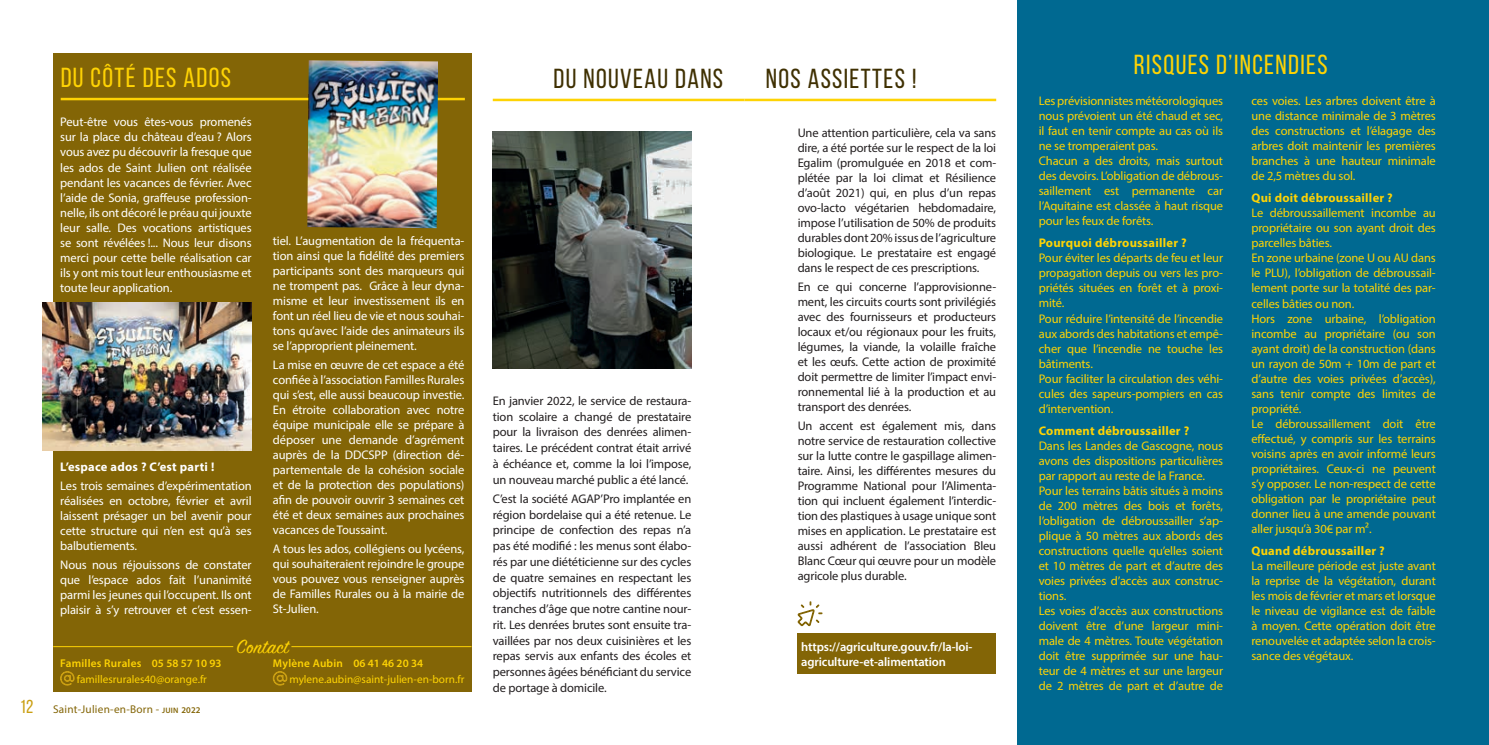
<style>
.page{position:relative;width:1489px;height:745px;background:#fff}
.page>*{position:absolute;margin:0;border:0;box-sizing:border-box;transform-origin:0 0}
.t1{font:27.5px "Bebas Neue";letter-spacing:.05em;color:#fed304}
.t2{font:27.5px "Bebas Neue";letter-spacing:.05em;color:#3f3002}
.t3{font:21.25px "Sign Painter House Script";letter-spacing:.02em;color:#fed304}
.t4{font:12.5px/15px "Myriad Pro";letter-spacing:-.01em;color:#fed304}
.t5{font:12.5px/15px "Myriad Pro";letter-spacing:-.01em;color:#231f20;text-align:justify}
.t6{font:12.5px/15px "Myriad Pro";letter-spacing:-.01em;color:#fff;text-align:justify}
.t7{font:700 12.5px "Myriad Pro";letter-spacing:.02em;color:#fed304}
.t8{font:600 12.5px/15px "Myriad Pro";letter-spacing:-.01em;color:#fff}
.t9{font:700 12.5px "Myriad Pro";letter-spacing:.02em;color:#fff}
.t10{font:11.25px "Myriad Pro";color:#fed304}
.t11{font:600 11.25px "Myriad Pro";letter-spacing:.02em;color:#fed304}
.t12{font:11.25px "Myriad Pro";letter-spacing:.02em;color:#836506}
.s1{font-family:"Bebas Neue";font-size:18.75px;color:#ca9f12}
.s2{font-weight:600;font-size:7.88px}
.s3{font-weight:600;font-size:8.75px}
</style>
<div class="page">
<div style="left:1017px;top:0;width:471px;height:744px;background:#006991"></div>
<div style="left:53px;top:53px;width:418px;height:638px;background:#836506"></div>
<hr style="left:61px;top:98px;width:404px;height:2px;background:#fed304">
<svg style="left:272px;top:671px;width:15px;height:14px"></svg>
<svg style="left:60px;top:671px;width:15px;height:14px"></svg>
<img style="left:43px;top:302px;width:209px;height:148px">
<img style="left:307px;top:60px;width:131px;height:168px">
<hr style="left:53px;top:646px;width:180px;height:1px;background:#fed304">
<hr style="left:291px;top:646px;width:180px;height:1px;background:#fed304">
<hr style="left:493px;top:99px;width:251px;height:2px;background:#fed304">
<img style="left:493px;top:131px;width:198px;height:237px">
<svg style="left:797px;top:601px;width:26px;height:25px"></svg>
<div style="left:797px;top:632px;width:199px;height:41px;background:#836506"></div>
<hr style="left:744px;top:99px;width:252px;height:2px;background:#fed304">
<h1 class="t1" style="left:61px;top:63px;width:172px">DU CÔTÉ DES ADOS</h1>
<p class="t6" style="left:60px;top:114px;width:193px">Peut-être vous êtes-vous promenés sur la place du château d’eau ? Alors vous avez pu découvrir la fresque que les ados de Saint Julien ont réalisée pendant les vacances de février. Avec l’aide de Sonia, graffeuse profession&shy;nelle, ils ont décoré le préau qui jouxte leur salle. Des vocations artistiques se sont révélées !... Nous leur disons merci pour cette belle réalisation car ils y ont mis tout leur enthousiasme et toute leur application.</p>
<p class="t9" style="left:60px;top:459px;width:156px">L’espace ados ? C’est parti !</p>
<p class="t6" style="left:60px;top:478px;width:193px">Les trois semaines d’expérimentation réalisées en octobre, février et avril laissent présager un bel avenir pour cette structure qui n’en est qu’à ses balbutiements.</p>
<p class="t6" style="left:60px;top:556px;width:193px">Nous nous réjouissons de constater que l’espace ados fait l’unanimité parmi les jeunes qui l’occupent. Ils ont plaisir à s’y retrouver et c’est essen-</p>
<p class="t6" style="left:273px;top:233px;width:193px">tiel. L’augmentation de la fréquenta&shy;tion ainsi que la fidélité des premiers participants sont des marqueurs qui ne trompent pas. Grâce à leur dyna&shy;misme et leur investissement ils en font un réel lieu de vie et nous souhai&shy;tons qu’avec l’aide des animateurs ils se l’approprient pleinement.</p>
<p class="t6" style="left:273px;top:357px;width:193px">La mise en œuvre de cet espace a été confiée à l’association Familles Rurales qui s’est, elle aussi beaucoup investie.<br>En étroite collaboration avec notre équipe municipale elle se prépare à déposer une demande d’agrément auprès de la DDCSPP (direction dé&shy;partementale de la cohésion sociale et de la protection des populations) afin de pouvoir ouvrir 3 semaines cet été et deux semaines aux prochaines vacances de Toussaint.</p>
<p class="t6" style="left:273px;top:540px;width:193px">A tous les ados, collégiens ou lycéens, qui souhaiteraient rejoindre le groupe vous pouvez vous renseigner auprès de Familles Rurales ou à la mairie de St-Julien.</p>
<p class="t11" style="left:60px;top:655px;width:163px">Familles Rurales 05 58 57 10 93</p>
<p class="t10" style="left:77px;top:671px;width:132px">famillesrurales40@orange.fr</p>
<p class="t12" style="left:20px;top:701px;width:182px"><span class="s1">12</span> Saint-Julien-en-Born - <span class="s2">JUIN</span> <span class="s3">2022</span></p>
<h2 class="t3" style="left:236px;top:632px;width:53px">Contact</h2>
<p class="t11" style="left:273px;top:655px;width:152px">Mylène Aubin 06 41 46 20 34</p>
<p class="t10" style="left:289px;top:671px;width:176px">mylene.aubin@saint-julien-en-born.fr</p>
<h1 class="t2" style="left:553px;top:64px;width:171px">DU NOUVEAU DANS</h1>
<p class="t5" style="left:493px;top:392px;width:200px;line-height:15.8px">En janvier 2022, le service de restaura&shy;tion scolaire a changé de prestataire pour la livraison des denrées alimen&shy;taires. Le précédent contrat était arrivé à échéance et, comme la loi l’impose, un nouveau marché public a été lancé.</p>
<p class="t5" style="left:493px;top:490px;width:200px;line-height:15.8px">C’est la société AGAP’Pro implantée en région bordelaise qui a été retenue. Le principe de confection des repas n’a pas été modifié : les menus sont élabo&shy;rés par une diététicienne sur des cycles de quatre semaines en respectant les objectifs nutritionnels des différentes tranches d’âge que notre cantine nour&shy;rit. Les denrées brutes sont ensuite tra&shy;vaillées par nos deux cuisinières et les repas servis aux enfants des écoles et personnes âgées bénéficiant du service de portage à domicile.</p>
<h1 class="t2" style="left:765px;top:64px;width:152px">NOS ASSIETTES !</h1>
<p class="t5" style="left:797px;top:125px;width:200px">Une attention particulière, cela va sans dire, a été portée sur le respect de la loi Egalim (promulguée en 2018 et com&shy;plétée par la loi climat et Résilience d’août 2021) qui, en plus d’un repas ovo-lacto végétarien hebdomadaire, impose l’utilisation de 50% de produits durables dont 20% issus de l’agriculture biologique. Le prestataire est engagé dans le respect de ces prescriptions.</p>
<p class="t5" style="left:797px;top:279px;width:200px">En ce qui concerne l’approvisionne&shy;ment, les circuits courts sont privilégiés avec des fournisseurs et producteurs locaux et/ou régionaux pour les fruits, légumes, la viande, la volaille fraîche et les œufs. Cette action de proximité doit permettre de limiter l’impact envi&shy;ronnemental lié à la production et au transport des denrées.</p>
<p class="t5" style="left:797px;top:417px;width:200px">Un accent est également mis, dans notre service de restauration collective sur la lutte contre le gaspillage alimen&shy;taire. Ainsi, les différentes mesures du Programme National pour l’Alimenta&shy;tion qui incluent également l’interdic&shy;tion des plastiques à usage unique sont mises en application. Le prestataire est aussi adhérent de l’association Bleu Blanc Cœur qui œuvre pour un modèle agricole plus durable.</p>
<p class="t8" style="left:801px;top:638px;width:173px">https://agriculture.gouv.fr/la-loi&shy;agriculture-et-alimentation</p>
<h1 class="t1" style="left:1133px;top:49px;width:195px">RISQUES D’INCENDIES</h1>
<p class="t4" style="left:1251px;top:93px;width:186px;text-align:justify">ces voies. Les arbres doivent être à une distance minimale de 3 mètres des constructions et l’élagage des arbres doit maintenir les premières branches à une hauteur minimale de 2,5 mètres du sol.</p>
<p class="t7" style="left:1251px;top:190px;width:143px">Qui doit débroussailler ?</p>
<p class="t4" style="left:1251px;top:205px;width:186px">Le débroussaillement incombe au propriétaire ou son ayant droit des parcelles bâties.<br>En zone urbaine (zone U ou AU dans le PLU), l’obligation de débroussail&shy;lement porte sur la totalité des par&shy;celles bâties ou non.<br>Hors zone urbaine, l’obligation incombe au propriétaire (ou son ayant droit) de la construction (dans un rayon de 50m + 10m de part et d’autre des voies privées d’accès), sans tenir compte des limites de propriété.<br>Le débroussaillement doit être effectué, y compris sur les terrains voisins après en avoir informé leurs propriétaires. Ceux-ci ne peuvent s’y opposer. Le non-respect de cette obligation par le propriétaire peut donner lieu à une amende pouvant aller jusqu’à 30€ par m².</p>
<p class="t7" style="left:1251px;top:542px;width:135px">Quand débroussailler ?</p>
<p class="t4" style="left:1251px;top:557px;width:186px;text-align:justify">La meilleure période est juste avant la reprise de la végétation, durant les mois de février et mars et lorsque le niveau de vigilance est de faible à moyen. Cette opération doit être renouvelée et adaptée selon la crois&shy;sance des végétaux.</p>
<p class="t4" style="left:1038px;top:93px;width:186px">Les prévisionnistes météorologiques nous prévoient un été chaud et sec, il faut en tenir compte au cas où ils ne se tromperaient pas.<br>Chacun a des droits, mais surtout des devoirs. L’obligation de débrous&shy;saillement est permanente car l’Aquitaine est classée à haut risque pour les feux de forêts.</p>
<p class="t7" style="left:1038px;top:235px;width:149px">Pourquoi débroussailler ?</p>
<p class="t4" style="left:1038px;top:250px;width:186px">Pour éviter les départs de feu et leur propagation depuis ou vers les pro&shy;priétés situées en forêt et à proxi&shy;mité.<br>Pour réduire l’intensité de l’incendie aux abords des habitations et empê&shy;cher que l’incendie ne touche les bâtiments.<br>Pour faciliter la circulation des véhi&shy;cules des sapeurs-pompiers en cas d’intervention.</p>
<p class="t7" style="left:1038px;top:422px;width:152px">Comment débroussailler ?</p>
<p class="t4" style="left:1038px;top:437px;width:186px">Dans les Landes de Gascogne, nous avons des dispositions particulières par rapport au reste de la France.<br>Pour les terrains bâtis situés à moins de 200 mètres des bois et forêts, l’obligation de débroussailler s’ap&shy;plique à 50 mètres aux abords des constructions quelle qu’elles soient et 10 mètres de part et d’autre des voies privées d’accès aux construc&shy;tions.<br>Les voies d’accès aux constructions doivent être d’une largeur mini&shy;male de 4 mètres. Toute végétation doit être supprimée sur une hau&shy;teur de 4 mètres et sur une largeur de 2 mètres de part et d’autre de</p>
</div>
